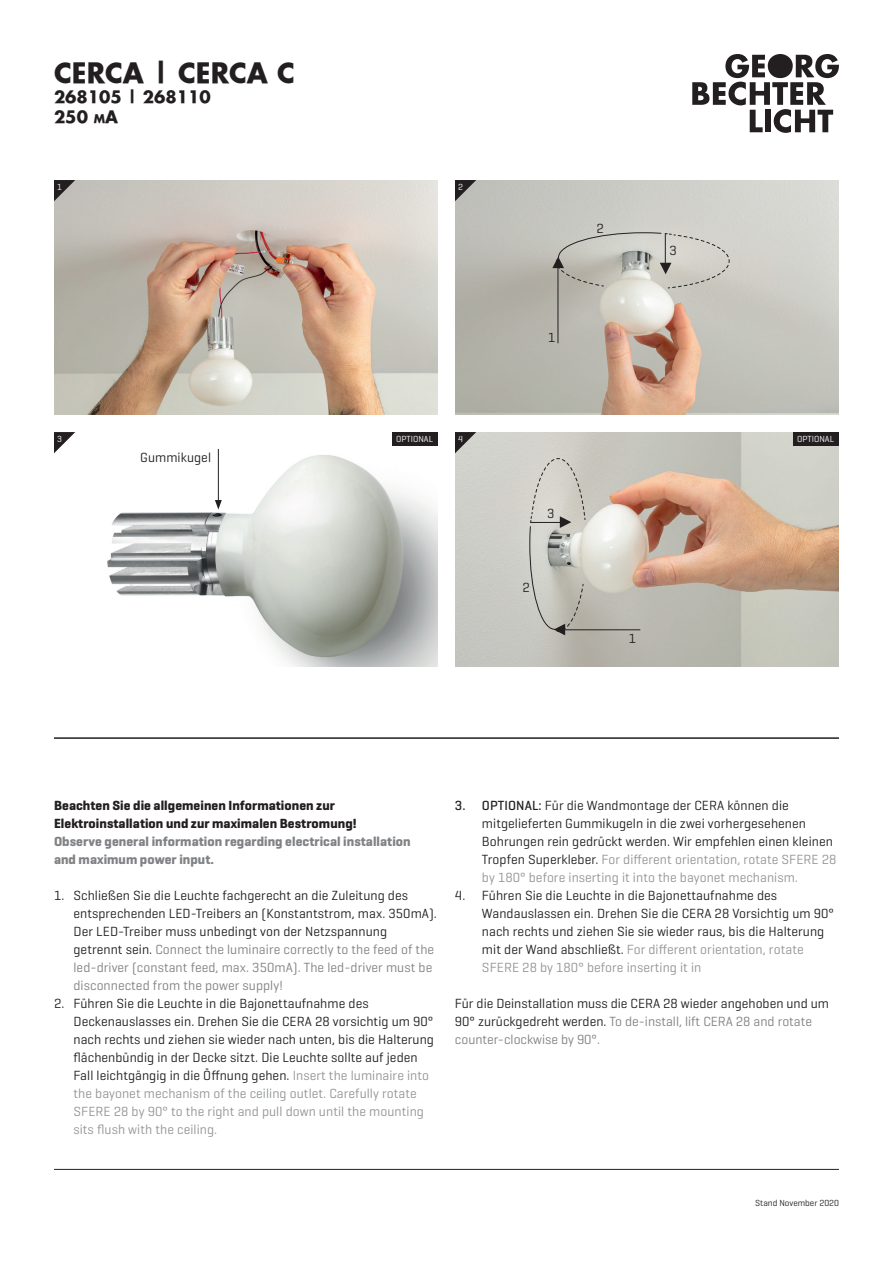
<style>
.page{position:relative;width:893px;height:1263px;background:#fff}
.page>*{position:absolute;margin:0;border:0;box-sizing:border-box;transform-origin:0 0}
.t1{font:700 27px "Futura";color:#231f20}
.t2{font:700 16.5px/19.8px "Futura";color:#231f20}
.t3{font:13.5px/18px "Geogrotesque";letter-spacing:.005em;color:#231f20}
.t4{font:700 13.5px/18px "Geogrotesque";letter-spacing:.005em;color:#231f20}
.t5{font:700 13.5px/18px "Geogrotesque";letter-spacing:.005em;color:#808285}
.t6{font:9px "Geogrotesque";color:#fff}
.t7{font:9px "Geogrotesque";color:#231f20}
.s1{font-size:11.55px}
.s2{font-style:inherit}
.s3{color:#808285}
.s4{color:#939598}
.s5{font-weight:500}
</style>
<div class="page">
<svg style="left:692px;top:54px;width:147px;height:79px"></svg>
<div style="left:772px;top:58px;width:16px;height:16px;background:#231f20;border-radius:50%"></div>
<img style="left:54px;top:180px;width:384px;height:234px">
<img style="left:455px;top:180px;width:384px;height:234px">
<img style="left:455px;top:432px;width:384px;height:234px">
<img style="left:54px;top:432px;width:384px;height:234px">
<div style="left:393px;top:432px;width:45px;height:14px;background:#231f20"></div>
<div style="left:794px;top:432px;width:45px;height:14px;background:#231f20"></div>
<hr style="left:54px;top:737px;width:785px;height:2px;background:#231f20">
<hr style="left:54px;top:1169px;width:785px;height:1px;background:#231f20">
<svg style="left:54px;top:180px;width:21px;height:21px"></svg>
<svg style="left:455px;top:180px;width:21px;height:21px"></svg>
<svg style="left:455px;top:432px;width:21px;height:21px"></svg>
<svg style="left:54px;top:432px;width:21px;height:21px"></svg>
<svg style="left:552px;top:232px;width:177px;height:112px;background:#c5bfb5"></svg>
<svg style="left:529px;top:458px;width:112px;height:177px;background:#c9c5bc"></svg>
<hr style="left:218px;top:449px;width:1px;height:53px;background:#231f20">
<svg style="left:215px;top:500px;width:7px;height:9px"></svg>
<h1 class="t1" style="left:54px;top:54px;width:243px">CERCA | CERCA C</h1>
<p class="t2" style="left:54px;top:86px;width:158px">268105 | 268110<br>250 <span class="s1">m</span><span class="s2">A</span></p>
<p class="t6" style="left:57px;top:181px;width:6px">1</p>
<p class="t6" style="left:458px;top:181px;width:6px">2</p>
<p class="t3" style="left:548px;top:328px;width:9px">1</p>
<p class="t3" style="left:597px;top:219px;width:9px">2</p>
<p class="t3" style="left:669px;top:241px;width:9px">3</p>
<p class="t6" style="left:396px;top:433px;width:39px">OPTIONAL</p>
<p class="t6" style="left:797px;top:433px;width:39px">OPTIONAL</p>
<p class="t6" style="left:57px;top:433px;width:6px">3</p>
<p class="t6" style="left:458px;top:433px;width:6px">4</p>
<p class="t3" style="left:140px;top:448px;width:72px">Gummikugel</p>
<p class="t3" style="left:547px;top:504px;width:9px">3</p>
<p class="t3" style="left:522px;top:578px;width:9px">2</p>
<p class="t3" style="left:629px;top:628px;width:9px">1</p>
<p class="t4" style="left:54px;top:796px;width:304px">Beachten Sie die allgemeinen Informationen zur<br>Elektroinstallation und zur maximalen Bestromung!</p>
<p class="t5" style="left:54px;top:832px;width:358px">Observe general information regarding electrical installation and maximum power input.</p>
<p class="t3" style="left:73px;top:886px;width:365px;text-indent:-19px">1. Schließen Sie die Leuchte fachgerecht an die Zuleitung des entsprechenden LED-Treibers an (Konstantstrom, max. 350mA).<br>Der LED-Treiber muss unbedingt von der Netzspannung getrennt sein. <span class="s3">Connect the luminaire correctly to the feed of the led-driver (constant feed, max. 350mA). The led-driver must be disconnected from the power supply!</span></p>
<p class="t3" style="left:73px;top:994px;width:362px;text-indent:-19px">2. Führen Sie die Leuchte in die Bajonettaufnahme des Deckenauslasses ein. Drehen Sie die CERA 28 vorsichtig um 90° nach rechts und ziehen sie wieder nach unten, bis die Halterung flächenbündig in der Decke sitzt. Die Leuchte sollte auf jeden Fall leichtgängig in die Öffnung gehen. <span class="s4">Insert the luminaire into the bayonet mechanism of the ceiling outlet. Carefully rotate SFERE 28 by 90° to the right and pull down until the mounting sits flush with the ceiling.</span></p>
<p class="t3" style="left:482px;top:796px;width:356px;text-indent:-27px"><span class="s5">3. OPTIONAL:</span> Für die Wandmontage der CERA können die mitgelieferten Gummikugeln in die zwei vorhergesehenen Bohrungen rein gedrückt werden. Wir empfehlen einen kleinen Tropfen Superkleber. <span class="s4">For different orientation, rotate SFERE 28 by 180° before inserting it into the bayonet mechanism.</span></p>
<p class="t3" style="left:482px;top:886px;width:353px;text-indent:-27px">4. Führen Sie die Leuchte in die Bajonettaufnahme des Wandauslassen ein. Drehen Sie die CERA 28 Vorsichtig um 90° nach rechts und ziehen Sie sie wieder raus, bis die Halterung mit der Wand abschließt. <span class="s4">For different orientation, rotate SFERE 28 by 180° before inserting it in</span></p>
<p class="t3" style="left:455px;top:994px;width:376px">Für die Deinstallation muss die CERA 28 wieder angehoben und um<br>90° zurückgedreht werden. <span class="s3">To de-install, lift CERA 28 and rotate counter-clockwise by 90°.</span></p>
<p class="t7" style="left:755px;top:1198px;width:85px">Stand November 2020</p>
</div>
